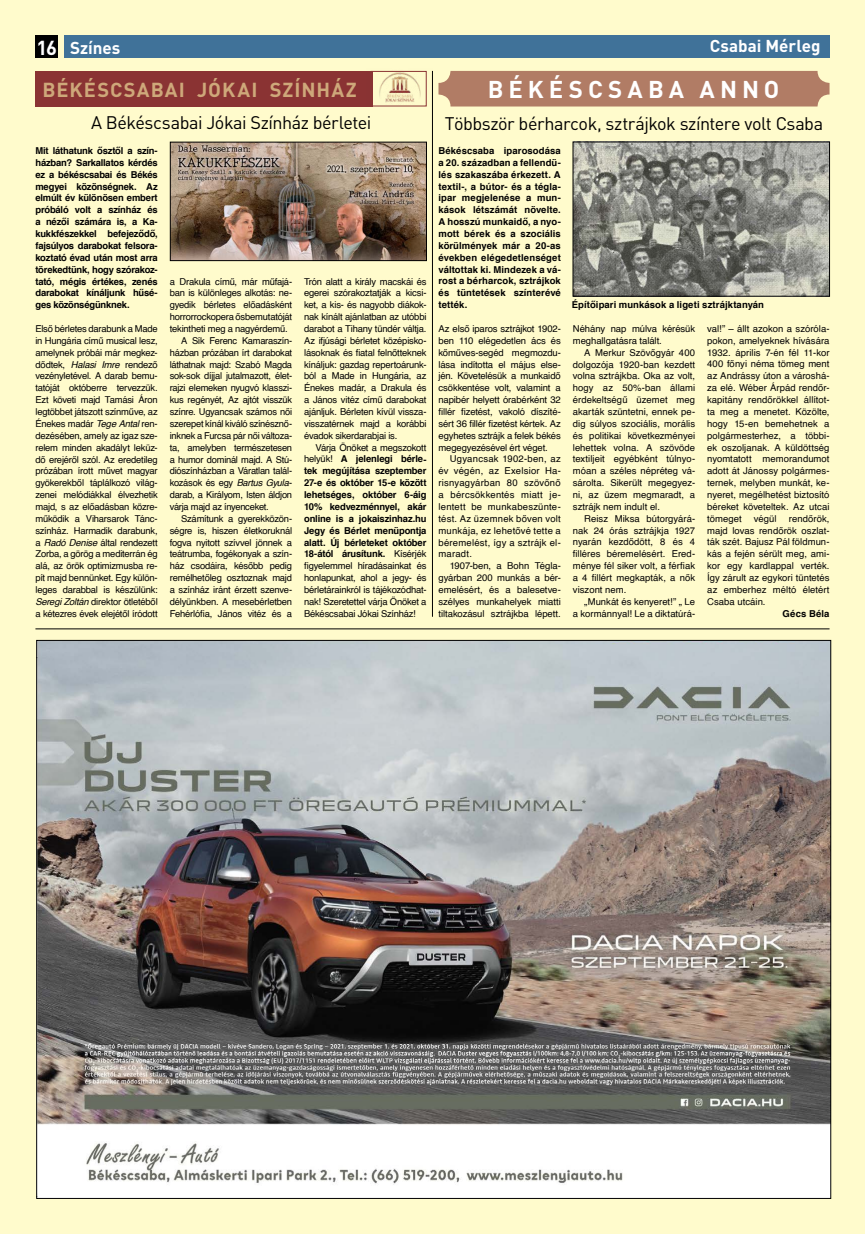
<style>
.page{position:relative;width:865px;height:1234px;background:#fff}
.page>*{position:absolute;margin:0;border:0;box-sizing:border-box;transform-origin:0 0}
.t1{font:700 24px "DIN Pro";letter-spacing:.21em;color:#fff}
.t2{font:700 20px "DIN Pro";letter-spacing:.05em;color:#cea87a}
.t3{font:18px "DIN Pro";letter-spacing:-.025em;color:#000}
.t4{font:700 17px "DIN Pro";color:#fff}
.t5{font:9.5px/11.9px "Helvetica";letter-spacing:-.02em;color:#000;text-align:justify}
.t6{font:700 9.5px/11.9px "Helvetica";letter-spacing:-.005em;color:#000;text-align:justify}
.t7{font:9.5px/11.9px "Helvetica";color:#000;text-align:right}
.t8{font:700 9.5px "Helvetica";letter-spacing:.015em;color:#000}
.s1{font-size:20px}
.s2{font-style:italic}
.s3{font-weight:400}
</style>
<div class="page">
<div style="left:0;top:0;width:865px;height:1233px;background:#fffbcc"></div>
<div style="left:64px;top:35px;width:765px;height:23px;background:#407299"></div>
<div style="left:35px;top:35px;width:23px;height:23px;background:#000"></div>
<hr style="left:35px;top:628px;width:794px;height:1px;background:#000">
<hr style="left:432px;top:71px;width:1px;height:545px;background:#000">
<div style="left:36px;top:71px;width:337px;height:35px;background:#8a3333"></div>
<img style="left:371px;top:70px;width:62px;height:33px">
<div style="left:370px;top:71px;width:57px;height:35px;border:1px solid #8a3333"></div>
<div style="left:438px;top:71px;width:391px;height:35px;background:#b17c65;border-radius:12px"></div>
<img style="left:38px;top:641px;width:791px;height:555px">
<img style="left:575px;top:144px;width:252px;height:150px">
<img style="left:172px;top:144px;width:252px;height:115px">
<div style="left:170px;top:142px;width:256px;height:119px;border:1px solid #000"></div>
<h3 class="t4" style="left:36px;top:36px;width:85px"><span class="s1">16</span> Színes</h3>
<h3 class="t4" style="left:710px;top:35px;width:112px">Csabai Mérleg</h3>
<h2 class="t2" style="left:42px;top:76px;width:316px">BÉKÉSCSABAI JÓKAI SZÍNHÁZ</h2>
<h1 class="t1" style="left:488px;top:73px;width:293px">BÉKÉSCSABA ANNO</h1>
<h3 class="t3" style="left:91px;top:111px;width:282px">A Békéscsabai Jókai Színház bérletei</h3>
<h3 class="t3" style="left:445px;top:111px;width:380px">Többször bérharcok, sztrájkok színtere volt Csaba</h3>
<p class="t6" style="left:438px;top:145px;width:124px">Békéscsaba iparosodása a 20. században a fellendü&shy;lés szakaszába érkezett. A textil-, a bútor- és a tégla&shy;ipar megjelenése a mun&shy;kások létszámát növelte.<br>A hosszú munkaidő, a nyo&shy;mott bérek és a szociális körülmények már a 20-as években elégedetlenséget váltottak ki. Mindezek a vá&shy;rost a bérharcok, sztrájkok és tüntetések színterévé tették.</p>
<p class="t5" style="left:438px;top:323px;width:124px">Az első iparos sztrájkot 1902- ben 110 elégedetlen ács és kőműves-segéd megmozdu&shy;lása indította el május else&shy;jén. Követelésük a munkaidő csökkentése volt, valamint a napibér helyett órabérként 32 fillér fizetést, vakoló díszíté&shy;sért 36 fillér fizetést kértek. Az egyhetes sztrájk a felek békés megegyezésével ért véget.</p>
<p class="t5" style="left:438px;top:453px;width:124px;text-indent:11px">Ugyancsak 1902-ben, az év végén, az Exelsior Ha&shy;risnyagyárban 80 szövőnő a bércsökkentés miatt je&shy;lentett be munkabeszünte&shy;tést. Az üzemnek bőven volt munkája, ez lehetővé tette a béremelést, így a sztrájk el&shy;maradt.</p>
<p class="t5" style="left:438px;top:560px;width:124px;text-indent:11px">1907-ben, a Bohn Tégla&shy;gyárban 200 munkás a bér&shy;emelésért, és a balesetve&shy;szélyes munkahelyek miatti tiltakozásul sztrájkba lépett.</p>
<p class="t6" style="left:35px;top:145px;width:124px">Mit láthatunk ősztől a szín&shy;házban? Sarkallatos kérdés ez a békéscsabai és Békés megyei közönségnek. Az elmúlt év különösen embert próbáló volt a színház és a nézői számára is, a Ka&shy;kukkfészekkel befejeződő, fajsúlyos darabokat felsora&shy;koztató évad után most arra törekedtünk, hogy szórakoz&shy;tató, mégis értékes, zenés darabokat kínáljunk hűsé&shy;ges közönségünknek.</p>
<p class="t5" style="left:35px;top:323px;width:124px">Első bérletes darabunk a Made in Hungária című musical lesz, amelynek próbái már megkez&shy;dődtek, <span class="s2">Halasi Imre</span> rendező vezényletével. A darab bemu&shy;tatóját októberre tervezzük.<br>Ezt követi majd Tamási Áron legtöbbet játszott színműve, az Énekes madár <span class="s2">Tege Antal</span> ren&shy;dezésében, amely az igaz sze&shy;relem minden akadályt leküz&shy;dő erejéről szól. Az eredetileg prózában írott művet magyar gyökerekből táplálkozó világ&shy;zenei melódiákkal élvezhetik majd, s az előadásban közre&shy;működik a Viharsarok Tánc&shy;színház. Harmadik darabunk, a <span class="s2">Radó Denise</span> által rendezett Zorba, a görög a mediterrán ég alá, az örök optimizmusba re&shy;pít majd bennünket. Egy külön&shy;leges darabbal is készülünk:<br><span class="s2">Seregi Zoltán</span> direktor ötletéből a kétezres évek elejétől íródott</p>
<p class="t5" style="left:170px;top:275px;width:124px">a Drakula című, már műfajá-</p>
<p class="t5" style="left:170px;top:287px;width:124px">ban is különleges alkotás: ne-</p>
<p class="t5" style="left:170px;top:299px;width:124px">gyedik bérletes előadásként</p>
<p class="t5" style="left:170px;top:311px;width:124px">horrorrockopera ősbemutatóját</p>
<p class="t5" style="left:170px;top:323px;width:119px">tekintheti meg a nagyérdemű.</p>
<p class="t5" style="left:181px;top:335px;width:112px">A Sík Ferenc Kamaraszín-</p>
<p class="t5" style="left:170px;top:346px;width:124px">házban prózában írt darabokat</p>
<p class="t5" style="left:170px;top:358px;width:124px">láthatnak majd: Szabó Magda</p>
<p class="t5" style="left:170px;top:370px;width:124px">sok-sok díjjal jutalmazott, élet-</p>
<p class="t5" style="left:170px;top:382px;width:124px">rajzi elemeken nyugvó klasszi-</p>
<p class="t5" style="left:170px;top:394px;width:124px">kus regényét, Az ajtót visszük</p>
<p class="t5" style="left:170px;top:406px;width:124px">színre. Ugyancsak számos női</p>
<p class="t5" style="left:170px;top:418px;width:124px">szerepet kínál kiváló színésznő-</p>
<p class="t5" style="left:170px;top:429px;width:124px">inknek a Furcsa pár női változa-</p>
<p class="t5" style="left:170px;top:441px;width:124px">ta, amelyben természetesen</p>
<p class="t5" style="left:170px;top:453px;width:124px">a humor dominál majd. A Stú-</p>
<p class="t5" style="left:170px;top:465px;width:124px">diószínházban a Váratlan talál-</p>
<p class="t5" style="left:170px;top:477px;width:124px">kozások és egy <span class="s2">Bartus Gyula</span>-</p>
<p class="t5" style="left:170px;top:489px;width:124px">darab, a Királyom, Isten áldjon</p>
<p class="t5" style="left:170px;top:501px;width:100px">várja majd az ínyenceket.</p>
<p class="t5" style="left:181px;top:512px;width:112px">Számítunk a gyerekközön-</p>
<p class="t5" style="left:170px;top:524px;width:124px">ségre is, hiszen életkoruknál</p>
<p class="t5" style="left:170px;top:536px;width:124px">fogva nyitott szívvel jönnek a</p>
<p class="t5" style="left:170px;top:548px;width:124px">teátrumba, fogékonyak a szín-</p>
<p class="t5" style="left:170px;top:560px;width:124px">ház csodáira, később pedig</p>
<p class="t5" style="left:170px;top:572px;width:124px">remélhetőleg osztoznak majd</p>
<p class="t5" style="left:170px;top:584px;width:124px">a színház iránt érzett szenve-</p>
<p class="t5" style="left:170px;top:595px;width:124px">délyünkben. A mesebérletben</p>
<p class="t5" style="left:170px;top:607px;width:124px">Fehérlófia, János vitéz és a</p>
<p class="t5" style="left:304px;top:275px;width:124px">Trón alatt a király macskái és egerei szórakoztatják a kicsi&shy;ket, a kis- és nagyobb diákok&shy;nak kínált ajánlatban az utóbbi darabot a Tihany tündér váltja.<br>Az ifjúsági bérletet középisko&shy;lásoknak és fiatal felnőtteknek kínáljuk: gazdag repertoárunk&shy;ból a Made in Hungária, az Énekes madár, a Drakula és a János vitéz című darabokat ajánljuk. Bérleten kívül vissza&shy;visszatérnek majd a korábbi évadok sikerdarabjai is.</p>
<p class="t6" style="left:304px;top:441px;width:124px;text-indent:11px"><span class="s3">Várja Önöket a megszokott helyük!</span> A jelenlegi bérle&shy;tek megújítása szeptember 27-e és október 15-e között lehetséges, október 6-áig 10% kedvezménnyel, akár online is a jokaiszinhaz.hu Jegy és Bérlet menüpontja alatt. Új bérleteket október 18-ától árusítunk. <span class="s3">Kísérjék figyelemmel híradásainkat és honlapunkat, ahol a jegy- és bérletárainkról is tájékozódhat&shy;nak! Szeretettel várja Önöket a Békéscsabai Jókai Színház!</span></p>
<p class="t6" style="left:572px;top:299px;width:194px">Építőipari munkások a ligeti sztrájktanyán</p>
<p class="t5" style="left:707px;top:323px;width:124px">val!” – állt azokon a szóróla&shy;pokon, amelyeknek hívására 1932. április 7-én fél 11-kor 400 főnyi néma tömeg ment az Andrássy úton a városhá&shy;za elé. Wéber Árpád rendőr&shy;kapitány rendőrökkel állítot&shy;ta meg a menetet. Közölte, hogy 15-en bemehetnek a polgármesterhez, a többi&shy;ek oszoljanak. A küldöttség nyomtatott memorandumot adott át Jánossy polgármes&shy;ternek, melyben munkát, ke&shy;nyeret, megélhetést biztosító béreket követeltek. Az utcai tömeget</p>
<p class="t5" style="left:573px;top:323px;width:124px">Néhány nap múlva kérésük meghallgatásra talált.</p>
<p class="t5" style="left:573px;top:346px;width:124px;text-indent:11px">A Merkur Szövőgyár 400 dolgozója 1920-ban kezdett volna sztrájkba. Oka az volt, hogy az 50%-ban állami érdekeltségű üzemet meg akarták szüntetni, ennek pe&shy;dig súlyos szociális, morális és politikai következményei lehettek volna. A szövöde textiljeit egyébként túlnyo&shy;móan a széles népréteg vá&shy;sárolta. Sikerült megegyez&shy;ni, az üzem megmaradt, a sztrájk nem indult el.</p>
<p class="t5" style="left:573px;top:512px;width:124px;text-indent:11px">Reisz Miksa bútorgyárá&shy;nak 24 órás sztrájkja 1927 nyarán kezdődött, 8 és 4 filléres béremelésért. Ered&shy;ménye fél siker volt, a férfiak a 4 fillért megkapták, a nők viszont nem.</p>
<p class="t7" style="left:573px;top:595px;width:124px">„Munkát és kenyeret!” „ Le<br>a kormánnyal! Le a diktatúrá-</p>
<p class="t5" style="left:707px;top:512px;width:124px;text-indent:82px">rendőrök, majd lovas rendőrök oszlat&shy;ták szét. Bajusz Pál földmun&shy;kás a fején sérült meg, ami&shy;kor egy kardlappal verték.<br>Így zárult az egykori tüntetés az emberhez méltó életért Csaba utcáin.</p>
<p class="t8" style="left:782px;top:605px;width:48px">Gécs Béla</p>
<p class="t5" style="left:754px;top:512px;width:24px">végül</p>
</div>
